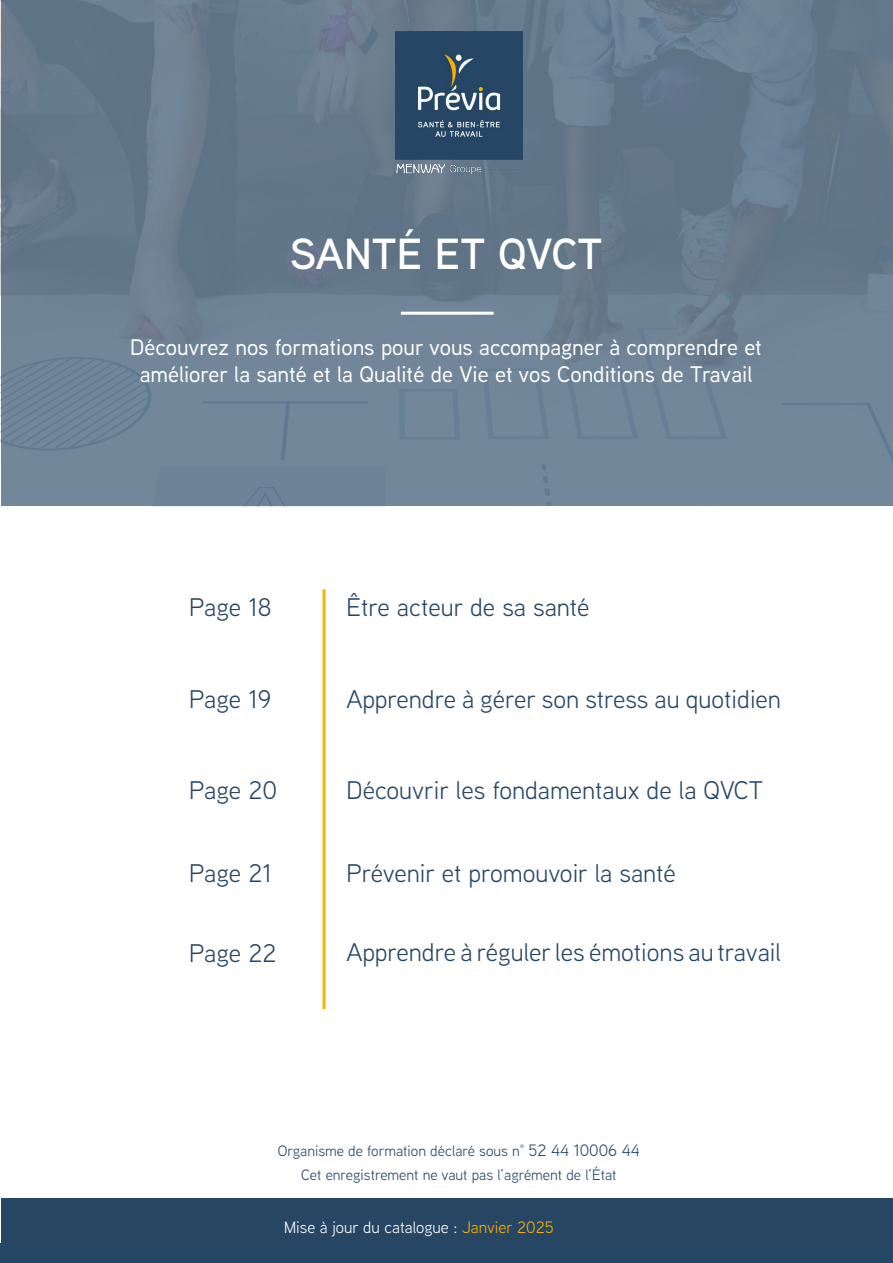
<style>
.page{position:relative;width:893px;height:1263px;background:#fff}
.page>*{position:absolute;margin:0;border:0;box-sizing:border-box;transform-origin:0 0}
.t1{font:600 43.5px "Aaux Next";color:#fff}
.t2{font:25.5px "Aaux Next";color:#264664}
.t3{font:25.5px "Aaux Next";color:#254665}
.t4{font:500 22.5px/27px "Aaux Next";color:#fff;text-align:center}
.t5{font:16.5px "Aaux Next";color:#fff}
.t6{font:15px/24px "Aaux Next";color:#264664;text-align:center}
.s1{font-size:16.5px}
.s2{color:#f9b104}
</style>
<div class="page">
<div style="left:1px;top:1198px;width:892px;height:65px;background:#264664"></div>
<div style="left:1px;top:0;width:892px;height:506px;background:linear-gradient(to right,#6a7e91,#6a7e92)"></div>
<img style="left:395px;top:32px;width:128px;height:142px">
<svg style="left:0;top:0;width:1px;height:17px"></svg>
<div style="left:0;top:1243px;width:893px;height:20px;background:#254665"></div>
<hr style="left:323px;top:589px;width:3px;height:420px;background:#f9b104">
<hr style="left:401px;top:312px;width:93px;height:3px;background:#fff">
<h1 class="t1" style="left:290px;top:223px;width:314px">SANTÉ ET QVCT</h1>
<p class="t4" style="left:130px;top:333px;width:633px">Découvrez nos formations pour vous accompagner à comprendre et améliorer la santé et la Qualité de Vie et vos Conditions de Travail</p>
<p class="t2" style="left:189px;top:590px;width:84px">Page 18</p>
<p class="t2" style="left:347px;top:590px;width:244px">Être acteur de sa santé</p>
<p class="t2" style="left:189px;top:681px;width:84px">Page 19</p>
<p class="t2" style="left:347px;top:681px;width:436px">Apprendre à gérer son stress au quotidien</p>
<p class="t2" style="left:189px;top:773px;width:90px">Page 20</p>
<p class="t2" style="left:347px;top:773px;width:418px">Découvrir les fondamentaux de la QVCT</p>
<p class="t2" style="left:189px;top:855px;width:84px">Page 21</p>
<p class="t2" style="left:347px;top:855px;width:331px">Prévenir et promouvoir la santé</p>
<p class="t2" style="left:189px;top:936px;width:89px">Page 22</p>
<p class="t3" style="left:347px;top:935px;width:436px">Apprendre à réguler les émotions au travail</p>
<p class="t6" style="left:278px;top:1138px;width:363px">Organisme de formation déclaré sous n° <span class="s1">52 44 10006 44<br></span>Cet enregistrement ne vaut pas l’agrément de l’État</p>
<p class="t5" style="left:284px;top:1216px;width:271px">Mise à jour du catalogue : <span class="s2">Janvier 2025</span></p>
</div>
